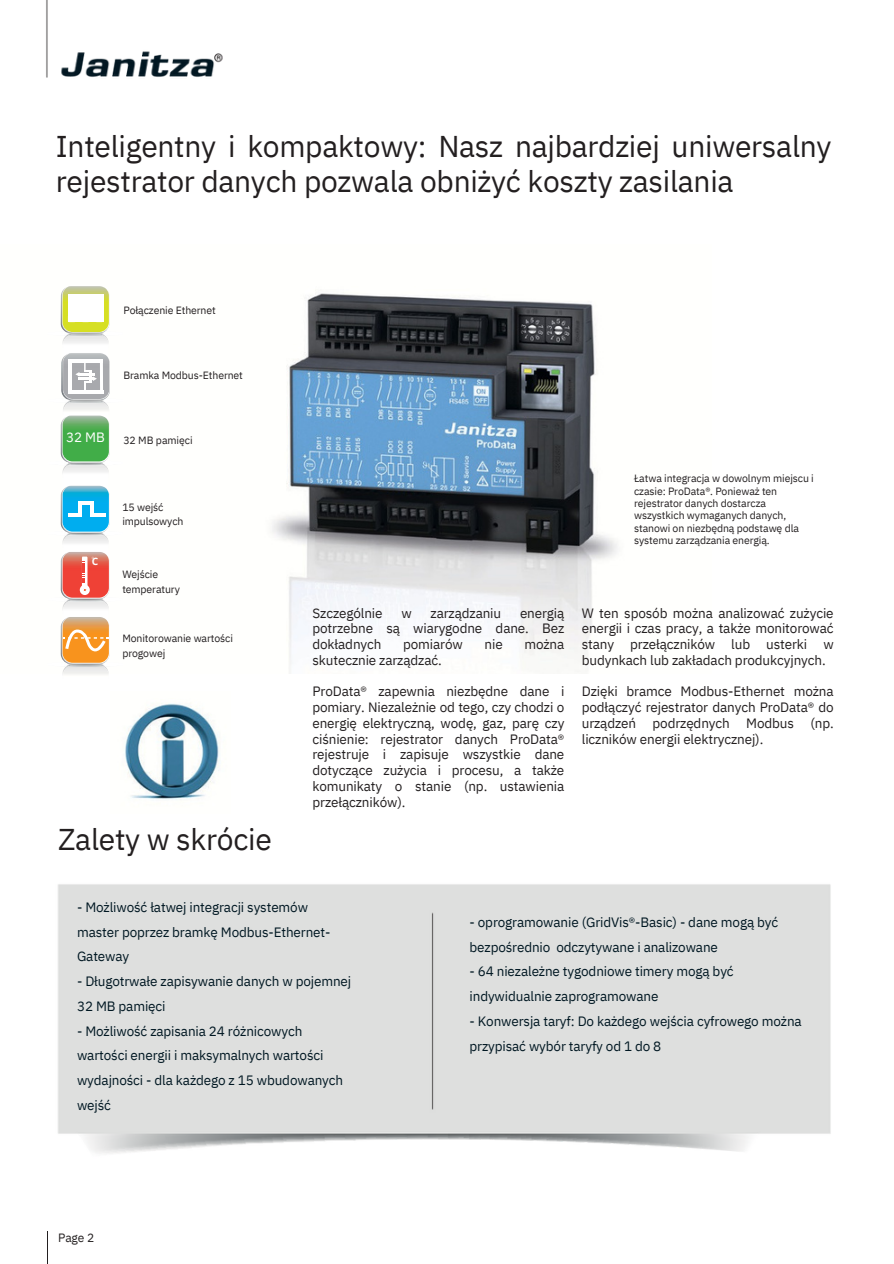
<style>
.page{position:relative;width:894px;height:1264px;background:#fff}
.page>*{position:absolute;margin:0;border:0;box-sizing:border-box;transform-origin:0 0}
.t1{font:30px/34.8px "IBM Plex Sans";letter-spacing:-.01em;color:#231f20}
.t2{font:13.5px/15.8px "IBM Plex Sans";letter-spacing:-.01em;color:#231f20;text-align:justify}
.t3{font:13.5px/24.8px "IBM Plex Sans";letter-spacing:-.01em;color:#001722}
.t4{font:13.5px "IBM Plex Sans";color:#fff}
.t5{font:12px "IBM Plex Sans";color:#231f20}
.t6{font:10.5px/12.3px "IBM Plex Sans";letter-spacing:-.01em;color:#231f20}
.t7{font:700 10.2px "Noto Sans";color:#fff}
.t8{font:3px "Noto Sans";color:#fff}
</style>
<div class="page">
<img style="left:60px;top:290px;width:557px;height:382px">
<hr style="left:47px;top:1230px;width:1px;height:33px;background:#231f20">
<img style="left:46px;top:0;width:177px;height:78px">
<img style="left:58px;top:884px;width:773px;height:269px">
<img style="left:62px;top:336px;width:47px;height:17px">
<img style="left:63px;top:336px;width:45px;height:17px">
<img style="left:60px;top:331px;width:63px;height:5px">
<img style="left:68px;top:334px;width:36px;height:2px">
<img style="left:61px;top:290px;width:2px;height:38px">
<img style="left:63px;top:286px;width:46px;height:46px">
<svg style="left:67px;top:293px;width:44px;height:37px"></svg>
<img style="left:63px;top:403px;width:1px;height:12px">
<img style="left:64px;top:403px;width:45px;height:12px">
<img style="left:60px;top:398px;width:64px;height:5px">
<img style="left:66px;top:400px;width:40px;height:3px">
<img style="left:68px;top:401px;width:36px;height:2px">
<img style="left:61px;top:353px;width:49px;height:47px">
<img style="left:63px;top:353px;width:46px;height:46px">
<hr style="left:68px;top:391px;width:35px;height:3px;background:#fff">
<hr style="left:68px;top:359px;width:3px;height:35px;background:#fff">
<hr style="left:68px;top:359px;width:35px;height:3px;background:#fff">
<hr style="left:100px;top:359px;width:3px;height:35px;background:#fff">
<svg style="left:75px;top:362px;width:22px;height:29px"></svg>
<img style="left:62px;top:465px;width:47px;height:21px">
<img style="left:63px;top:465px;width:45px;height:21px">
<img style="left:60px;top:460px;width:64px;height:5px">
<img style="left:66px;top:463px;width:39px;height:2px">
<img style="left:68px;top:464px;width:36px;height:2px">
<img style="left:61px;top:416px;width:48px;height:46px">
<img style="left:63px;top:415px;width:46px;height:46px">
<img style="left:62px;top:535px;width:47px;height:17px">
<img style="left:63px;top:535px;width:45px;height:17px">
<img style="left:60px;top:531px;width:64px;height:4px">
<img style="left:66px;top:533px;width:39px;height:2px">
<img style="left:68px;top:534px;width:36px;height:2px">
<img style="left:61px;top:486px;width:48px;height:46px">
<svg style="left:70px;top:485px;width:37px;height:1px"></svg>
<img style="left:63px;top:486px;width:46px;height:45px">
<svg style="left:69px;top:514px;width:10px;height:3px"></svg>
<svg style="left:82px;top:502px;width:8px;height:3px"></svg>
<hr style="left:79px;top:502px;width:3px;height:15px;background:#fff">
<hr style="left:90px;top:514px;width:15px;height:3px;background:#fff">
<hr style="left:90px;top:502px;width:3px;height:15px;background:#fff">
<img style="left:62px;top:601px;width:47px;height:16px">
<img style="left:63px;top:601px;width:45px;height:16px">
<img style="left:60px;top:597px;width:64px;height:4px">
<img style="left:66px;top:599px;width:39px;height:2px">
<img style="left:68px;top:600px;width:36px;height:2px">
<img style="left:61px;top:552px;width:48px;height:47px">
<img style="left:63px;top:552px;width:46px;height:45px">
<div style="left:80px;top:584px;width:10px;height:11px;background:#fff;border-radius:50%"></div>
<svg style="left:69px;top:551px;width:37px;height:41px"></svg>
<img style="left:62px;top:666px;width:47px;height:8px">
<img style="left:63px;top:666px;width:45px;height:8px">
<img style="left:60px;top:662px;width:63px;height:4px">
<img style="left:66px;top:664px;width:39px;height:2px">
<img style="left:68px;top:665px;width:36px;height:2px">
<img style="left:61px;top:617px;width:48px;height:47px">
<svg style="left:69px;top:616px;width:37px;height:1px"></svg>
<img style="left:63px;top:617px;width:46px;height:45px">
<svg style="left:63px;top:629px;width:45px;height:22px"></svg>
<img style="left:125px;top:703px;width:94px;height:96px">
<p class="t1" style="left:56px;top:128px;width:777px">Inteligentny i kompaktowy: Nasz najbardziej uniwersalny rejestrator danych pozwala obniżyć koszty zasilania</p>
<p class="t6" style="left:123px;top:304px;width:94px">Połączenie Ethernet</p>
<p class="t6" style="left:123px;top:369px;width:121px">Bramka Modbus-Ethernet</p>
<p class="t4" style="left:66px;top:428px;width:40px">32 MB</p>
<p class="t6" style="left:123px;top:434px;width:71px">32 MB pamięci</p>
<p class="t8" style="left:92px;top:556px;width:4px">O</p>
<p class="t7" style="left:92px;top:554px;width:8px">C</p>
<p class="t6" style="left:122px;top:499px;width:63px;line-height:14.7px">15 wejść impulsowych</p>
<p class="t6" style="left:122px;top:566px;width:59px;line-height:14.7px">Wejście temperatury</p>
<h5 class="t6" style="left:122px;top:631px;width:112px;line-height:14.7px">Monitorowanie wartości progowej</h5>
<p class="t1" style="left:58px;top:821px;width:215px">Zalety w skrócie</p>
<p class="t6" style="left:634px;top:472px;width:181px">Łatwa integracja w dowolnym miejscu i czasie: ProData®. Ponieważ ten rejestrator danych dostarcza wszystkich wymaganych danych, stanowi on niezbędną podstawę dla systemu zarządzania energią.</p>
<p class="t2" style="left:312px;top:604px;width:72px">Szczególnie</p>
<p class="t2" style="left:401px;top:604px;width:12px">w</p>
<p class="t2" style="left:430px;top:604px;width:72px">zarządzaniu</p>
<p class="t2" style="left:312px;top:604px;width:253px;text-indent:207px">energią potrzebne są wiarygodne dane. Bez dokładnych</p>
<p class="t2" style="left:403px;top:636px;width:61px">pomiarów</p>
<p class="t2" style="left:484px;top:636px;width:20px">nie</p>
<p class="t2" style="left:524px;top:636px;width:41px">można</p>
<p class="t2" style="left:312px;top:652px;width:131px">skutecznie zarządzać.</p>
<p class="t2" style="left:312px;top:683px;width:253px">ProData® zapewnia niezbędne dane i pomiary. Niezależnie od tego, czy chodzi o energię elektryczną, wodę, gaz, parę czy ciśnienie: rejestrator danych ProData® rejestruje i zapisuje wszystkie dane dotyczące zużycia i procesu, a także komunikaty o stanie (np. ustawienia przełączników).</p>
<h5 class="t2" style="left:581px;top:604px;width:253px">W ten sposób można analizować zużycie energii i czas pracy, a także monitorować stany przełączników lub usterki w budynkach lub zakładach produkcyjnych.</h5>
<p class="t2" style="left:581px;top:683px;width:253px">Dzięki bramce Modbus-Ethernet można podłączyć rejestrator danych ProData® do urządzeń podrzędnych Modbus (np. liczników energii elektrycznej).</p>
<p class="t3" style="left:77px;top:894px;width:255px">- Możliwość łatwej integracji systemów master poprzez bramkę Modbus-Ethernet-<br>Gateway</p>
<p class="t3" style="left:77px;top:968px;width:275px">- Długotrwałe zapisywanie danych w pojemnej<br>32 MB pamięci</p>
<p class="t3" style="left:77px;top:1018px;width:267px">- Możliwość zapisania 24 różnicowych wartości energii i maksymalnych wartości wydajności - dla każdego z 15 wbudowanych wejść</p>
<p class="t5" style="left:58px;top:1229px;width:38px">Page 2</p>
<p class="t3" style="left:469px;top:909px;width:310px">- oprogramowanie (GridVis®-Basic) - dane mogą być bezpośrednio odczytywane i analizowane</p>
<p class="t3" style="left:469px;top:958px;width:265px">- 64 niezależne tygodniowe timery mogą być indywidualnie zaprogramowane</p>
<p class="t3" style="left:469px;top:1008px;width:333px">- Konwersja taryf: Do każdego wejścia cyfrowego można przypisać wybór taryfy od 1 do 8</p>
</div>
